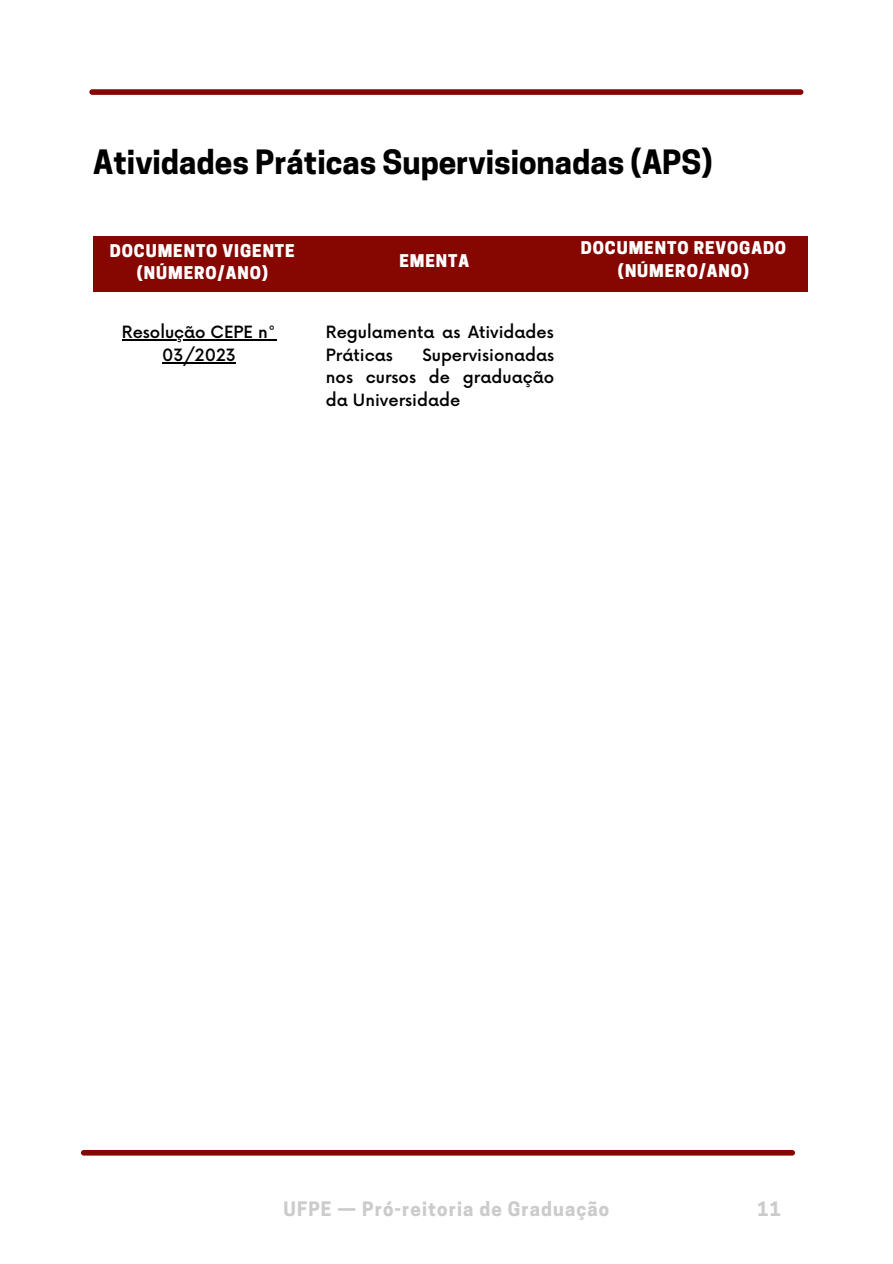
<style>
.page{position:relative;width:893px;height:1264px;background:#fff}
.page>*{position:absolute;margin:0;border:0;box-sizing:border-box;transform-origin:0 0}
.t1{font:700 31.5px "Cooper Hewitt";color:#000}
.t2{font:700 18.75px "Cooper Hewitt";letter-spacing:.06em;color:#cbcbcb}
.t3{font:500 16.5px/22.5px "Now";color:#000;text-align:center}
.t4{font:800 16.5px/22.5px "Cooper Hewitt";letter-spacing:.055em;color:#fff;text-align:center}
</style>
<div class="page">
<div style="left:93px;top:236px;width:714px;height:55px;background:#860602"></div>
<hr style="left:122px;top:339px;width:154px;height:2px;background:#000">
<hr style="left:162px;top:362px;width:74px;height:1px;background:#000">
<div style="left:92px;top:89px;width:708px;height:6px;background:#860602"></div>
<div style="left:84px;top:1149px;width:708px;height:6px;background:#860602"></div>
<h1 class="t1" style="left:93px;top:150px;width:621px">Atividades Práticas Supervisionadas (APS)</h1>
<p class="t4" style="left:110px;top:241px;width:186px">DOCUMENTO VIGENTE (NÚMERO/ANO)</p>
<p class="t4" style="left:581px;top:239px;width:207px">DOCUMENTO REVOGADO (NÚMERO/ANO)</p>
<p class="t4" style="left:399px;top:252px;width:71px">EMENTA</p>
<p class="t3" style="left:122px;top:322px;width:155px">Resolução CEPE n°<br>03/2023</p>
<p class="t3" style="left:326px;top:322px;width:229px;text-align:left">Regulamenta as Atividades<br>Práticas</p>
<p class="t3" style="left:326px;top:345px;width:230px;text-align:justify;text-indent:96px">Supervisionadas nos cursos de graduação da Universidade</p>
<p class="t2" style="left:283px;top:1201px;width:327px">UFPE — Pró-reitoria de Graduação</p>
<p class="t2" style="left:757px;top:1201px;width:25px">11</p>
</div>
